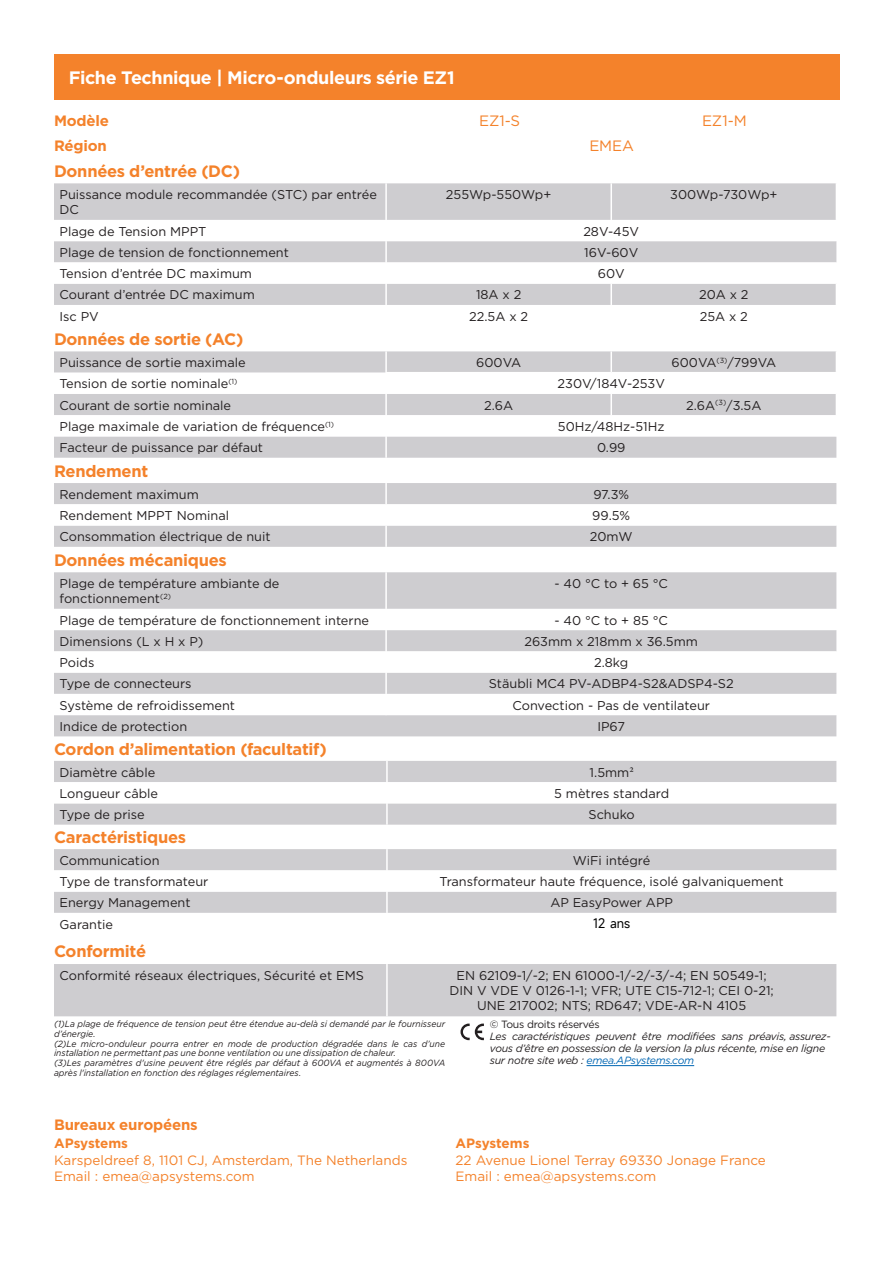
<style>
.page{position:relative;width:893px;height:1263px;background:#fff}
.page>*{position:absolute;margin:0;border:0;box-sizing:border-box;transform-origin:0 0}
.t1{font:700 18px "Gotham";letter-spacing:-.02em;color:#fff}
.t2{font:700 16.5px "Gotham";letter-spacing:-.02em;color:#f4822b}
.t3{font:700 15px "Gotham";letter-spacing:-.015em;color:#f4822b}
.t4{font:15px "Gotham";letter-spacing:-.005em;color:#f4822b}
.t5{font:13.5px "Gotham";color:#f4822b}
.t6{font:700 13.5px "Gotham";letter-spacing:-.005em;color:#f4822b}
.t7{font:12.75px/15.3px "Gotham";color:#231f20}
.t8{font:12.75px "Mi Sans";color:#000}
.t9{font:italic 10.5px/12px "Gotham";letter-spacing:-.025em;color:#231f20}
.t10{font:10.5px "Gotham";letter-spacing:-.025em;color:#231f20}
.t11{font:italic 9px/9.8px "Gotham";color:#231f20;scale:.95 1}
.s1{font-family:"Minion Pro"}
.s2{color:#0166b3}
</style>
<div class="page">
<div style="left:54px;top:54px;width:785px;height:46px;background:#f4822b"></div>
<div style="left:54px;top:183px;width:782px;height:37px;background:#cecdd0"></div>
<svg style="left:54px;top:241px;width:782px;height:64px;fill:#cecdd0"></svg>
<hr style="left:385px;top:262px;width:2px;height:22px;background:#fff">
<hr style="left:385px;top:284px;width:2px;height:21px;background:#fff">
<hr style="left:610px;top:284px;width:2px;height:21px;background:#fff">
<hr style="left:385px;top:183px;width:2px;height:37px;background:#fff">
<hr style="left:610px;top:183px;width:2px;height:37px;background:#fff">
<hr style="left:385px;top:241px;width:2px;height:21px;background:#fff">
<svg style="left:54px;top:351px;width:782px;height:107px;background:#cfced1"></svg>
<svg style="left:54px;top:373px;width:782px;height:63px"></svg>
<hr style="left:385px;top:372px;width:226px;height:1px;background:#fff">
<hr style="left:611px;top:372px;width:226px;height:1px;background:#fff">
<hr style="left:385px;top:351px;width:2px;height:21px;background:#fff">
<hr style="left:610px;top:351px;width:2px;height:21px;background:#fff">
<hr style="left:385px;top:394px;width:2px;height:21px;background:#fff">
<hr style="left:610px;top:394px;width:2px;height:21px;background:#fff">
<hr style="left:385px;top:415px;width:2px;height:21px;background:#fff">
<hr style="left:385px;top:436px;width:2px;height:22px;background:#fff">
<div style="left:54px;top:572px;width:782px;height:164px;background:#cecdd0"></div>
<svg style="left:54px;top:609px;width:782px;height:106px"></svg>
<hr style="left:385px;top:572px;width:2px;height:37px;background:#fff">
<hr style="left:385px;top:609px;width:2px;height:21px;background:#fff">
<hr style="left:385px;top:630px;width:2px;height:21px;background:#fff">
<hr style="left:385px;top:651px;width:2px;height:22px;background:#fff">
<hr style="left:385px;top:673px;width:2px;height:21px;background:#fff">
<hr style="left:385px;top:694px;width:2px;height:21px;background:#fff">
<div style="left:54px;top:483px;width:782px;height:64px;background:#cecdd0"></div>
<svg style="left:54px;top:504px;width:782px;height:22px"></svg>
<hr style="left:385px;top:483px;width:2px;height:21px;background:#fff">
<hr style="left:385px;top:526px;width:2px;height:21px;background:#fff">
<div style="left:54px;top:849px;width:782px;height:21px;background:#cecdd0"></div>
<div style="left:54px;top:892px;width:782px;height:21px;background:#cecdd0"></div>
<hr style="left:386px;top:849px;width:2px;height:21px;background:#fff">
<hr style="left:386px;top:892px;width:2px;height:21px;background:#fff">
<div style="left:54px;top:761px;width:782px;height:64px;background:#cecdd0"></div>
<svg style="left:54px;top:782px;width:782px;height:21px"></svg>
<hr style="left:386px;top:761px;width:2px;height:21px;background:#fff">
<hr style="left:386px;top:782px;width:2px;height:21px;background:#fff">
<hr style="left:386px;top:803px;width:2px;height:22px;background:#fff">
<div style="left:54px;top:964px;width:782px;height:52px;background:#cecdd0"></div>
<hr style="left:386px;top:964px;width:2px;height:52px;background:#fff">
<svg style="left:460px;top:1023px;width:24px;height:17px"></svg>
<hr style="left:586px;top:1065px;width:108px;height:1px;background:#0166b3">
<p class="t1" style="left:69px;top:66px;width:387px">Fiche Technique | Micro-onduleurs série EZ1</p>
<p class="t3" style="left:54px;top:111px;width:57px">Modèle</p>
<p class="t2" style="left:54px;top:161px;width:188px">Données d’entrée (DC)</p>
<p class="t7" style="left:60px;top:187px;width:319px">Puissance module recommandée (STC) par entrée<br>DC</p>
<p class="t7" style="left:446px;top:187px;width:107px">255Wp-550Wp+</p>
<p class="t7" style="left:670px;top:187px;width:109px">300Wp-730Wp+</p>
<p class="t7" style="left:60px;top:223px;width:148px">Plage de Tension MPPT</p>
<p class="t7" style="left:583px;top:223px;width:57px">28V-45V</p>
<p class="t7" style="left:60px;top:244px;width:231px">Plage de tension de fonctionnement</p>
<p class="t7" style="left:584px;top:244px;width:55px">16V-60V</p>
<p class="t7" style="left:60px;top:266px;width:194px">Tension d’entrée DC maximum</p>
<p class="t7" style="left:598px;top:266px;width:28px">60V</p>
<p class="t7" style="left:60px;top:287px;width:197px">Courant d’entrée DC maximum</p>
<p class="t7" style="left:476px;top:287px;width:47px">18A x 2</p>
<p class="t7" style="left:699px;top:287px;width:51px">20A x 2</p>
<p class="t7" style="left:60px;top:308px;width:41px">Isc PV</p>
<p class="t7" style="left:469px;top:308px;width:60px">22.5A x 2</p>
<p class="t7" style="left:700px;top:308px;width:50px">25A x 2</p>
<p class="t2" style="left:54px;top:329px;width:191px">Données de sortie (AC)</p>
<p class="t7" style="left:60px;top:355px;width:188px">Puissance de sortie maximale</p>
<p class="t7" style="left:476px;top:355px;width:46px">600VA</p>
<p class="t7" style="left:672px;top:355px;width:106px">600VA<sup>(3)</sup>/799VA</p>
<p class="t7" style="left:60px;top:376px;width:179px">Tension de sortie nominale<sup>(1)</sup></p>
<p class="t7" style="left:558px;top:376px;width:109px">230V/184V-253V</p>
<p class="t7" style="left:60px;top:397px;width:173px">Courant de sortie nominale</p>
<p class="t7" style="left:484px;top:397px;width:31px">2.6A</p>
<p class="t7" style="left:686px;top:397px;width:77px">2.6A<sup>(3)</sup>/3.5A</p>
<p class="t7" style="left:60px;top:418px;width:276px">Plage maximale de variation de fréquence<sup>(1)</sup></p>
<p class="t7" style="left:558px;top:418px;width:108px">50Hz/48Hz-51Hz</p>
<p class="t7" style="left:60px;top:440px;width:205px">Facteur de puissance par défaut</p>
<p class="t7" style="left:597px;top:440px;width:30px">0.99</p>
<p class="t4" style="left:479px;top:111px;width:42px">EZ1-S</p>
<p class="t4" style="left:702px;top:111px;width:46px">EZ1-M</p>
<p class="t3" style="left:54px;top:135px;width:54px">Région</p>
<p class="t4" style="left:589px;top:136px;width:46px">EMEA</p>
<p class="t2" style="left:54px;top:460px;width:96px">Rendement</p>
<p class="t7" style="left:60px;top:486px;width:141px">Rendement maximum</p>
<p class="t7" style="left:593px;top:486px;width:37px">97.3%</p>
<p class="t7" style="left:60px;top:508px;width:171px">Rendement MPPT Nominal</p>
<p class="t7" style="left:592px;top:508px;width:39px">99.5%</p>
<p class="t7" style="left:60px;top:529px;width:213px">Consommation électrique de nuit</p>
<p class="t7" style="left:590px;top:529px;width:44px">20mW</p>
<p class="t2" style="left:54px;top:549px;width:174px">Données mécaniques</p>
<p class="t7" style="left:60px;top:576px;width:221px">Plage de température ambiante de fonctionnement<sup>(2)</sup></p>
<p class="t7" style="left:554px;top:576px;width:115px">- 40 °C to + 65 °C</p>
<p class="t7" style="left:60px;top:612px;width:311px">Plage de température de fonctionnement interne</p>
<p class="t7" style="left:555px;top:612px;width:115px">- 40 °C to + 85 °C</p>
<p class="t7" style="left:60px;top:633px;width:145px">Dimensions (L x H x P)</p>
<p class="t7" style="left:524px;top:633px;width:175px">263mm x 218mm x 36.5mm</p>
<p class="t7" style="left:60px;top:655px;width:36px">Poids</p>
<p class="t7" style="left:594px;top:655px;width:36px">2.8kg</p>
<p class="t7" style="left:60px;top:676px;width:134px">Type de connecteurs</p>
<p class="t7" style="left:489px;top:676px;width:246px">Stäubli MC4 PV-ADBP4-S2&amp;ADSP4-S2</p>
<p class="t7" style="left:60px;top:697px;width:177px">Système de refroidissement</p>
<p class="t7" style="left:512px;top:697px;width:199px">Convection - Pas de ventilateur</p>
<p class="t7" style="left:60px;top:718px;width:129px">Indice de protection</p>
<p class="t7" style="left:597px;top:718px;width:29px">IP67</p>
<p class="t2" style="left:54px;top:738px;width:274px">Cordon d’alimentation (facultatif)</p>
<p class="t7" style="left:60px;top:764px;width:97px">Diamètre câble</p>
<p class="t7" style="left:590px;top:764px;width:46px">1.5mm<span class="s1">²</span></p>
<p class="t7" style="left:60px;top:785px;width:100px">Longueur câble</p>
<p class="t7" style="left:554px;top:785px;width:116px">5 mètres standard</p>
<p class="t7" style="left:60px;top:807px;width:87px">Type de prise</p>
<p class="t7" style="left:588px;top:807px;width:48px">Schuko</p>
<p class="t2" style="left:54px;top:826px;width:134px">Caractéristiques</p>
<p class="t7" style="left:60px;top:852px;width:102px">Communication</p>
<p class="t7" style="left:573px;top:852px;width:79px">WiFi intégré</p>
<p class="t7" style="left:60px;top:874px;width:150px">Type de transformateur</p>
<p class="t7" style="left:440px;top:874px;width:346px">Transformateur haute fréquence, isolé galvaniquement</p>
<p class="t7" style="left:60px;top:895px;width:133px">Energy Management</p>
<p class="t7" style="left:550px;top:895px;width:124px">AP EasyPower APP</p>
<p class="t7" style="left:60px;top:916px;width:55px">Garantie</p>
<p class="t8" style="left:593px;top:915px;width:39px">12 ans</p>
<p class="t2" style="left:54px;top:940px;width:94px">Conformité</p>
<p class="t7" style="left:60px;top:967px;width:306px">Conformité réseaux électriques, Sécurité et EMS</p>
<p class="t7" style="left:457px;top:967px;width:312px">EN 62109-1/-2; EN 61000-1/-2/-3/-4; EN 50549-1;</p>
<p class="t7" style="left:450px;top:983px;width:326px">DIN V VDE V 0126-1-1; VFR; UTE C15-712-1; CEI 0-21;</p>
<p class="t7" style="left:477px;top:998px;width:270px">UNE 217002; NTS; RD647; VDE-AR-N 4105</p>
<p class="t11" style="left:54px;top:1019px;width:413px">(1)La plage de fréquence de tension peut être étendue au-delà si demandé par le fournisseur d’énergie.</p>
<p class="t11" style="left:54px;top:1038px;width:413px">(2)Le micro-onduleur pourra entrer en mode de production dégradée dans le cas d’une installation ne permettant pas une bonne ventilation ou une dissipation de chaleur.</p>
<p class="t11" style="left:54px;top:1058px;width:413px">(3)Les paramètres d'usine peuvent être réglés par défaut à 600VA et augmentés à 800VA après l'installation en fonction des réglages réglementaires.</p>
<p class="t10" style="left:490px;top:1018px;width:111px">© Tous droits réservés</p>
<p class="t9" style="left:490px;top:1030px;width:342px">Les caractéristiques peuvent être modifiées sans préavis, assurez&shy;vous d’être en possession de la version la plus récente, mise en ligne sur notre site web : <span class="s2">emea.APsystems.com</span></p>
<p class="t3" style="left:54px;top:1115px;width:145px">Bureaux européens</p>
<p class="t6" style="left:54px;top:1134px;width:76px">APsystems</p>
<p class="t5" style="left:54px;top:1151px;width:355px">Karspeldreef 8, 1101 CJ, Amsterdam, The Netherlands</p>
<p class="t5" style="left:54px;top:1167px;width:202px">Email : emea@apsystems.com</p>
<p class="t6" style="left:455px;top:1134px;width:76px">APsystems</p>
<p class="t5" style="left:455px;top:1151px;width:312px">22 Avenue Lionel Terray 69330 Jonage France</p>
<p class="t5" style="left:455px;top:1167px;width:202px">Email : emea@apsystems.com</p>
</div>
